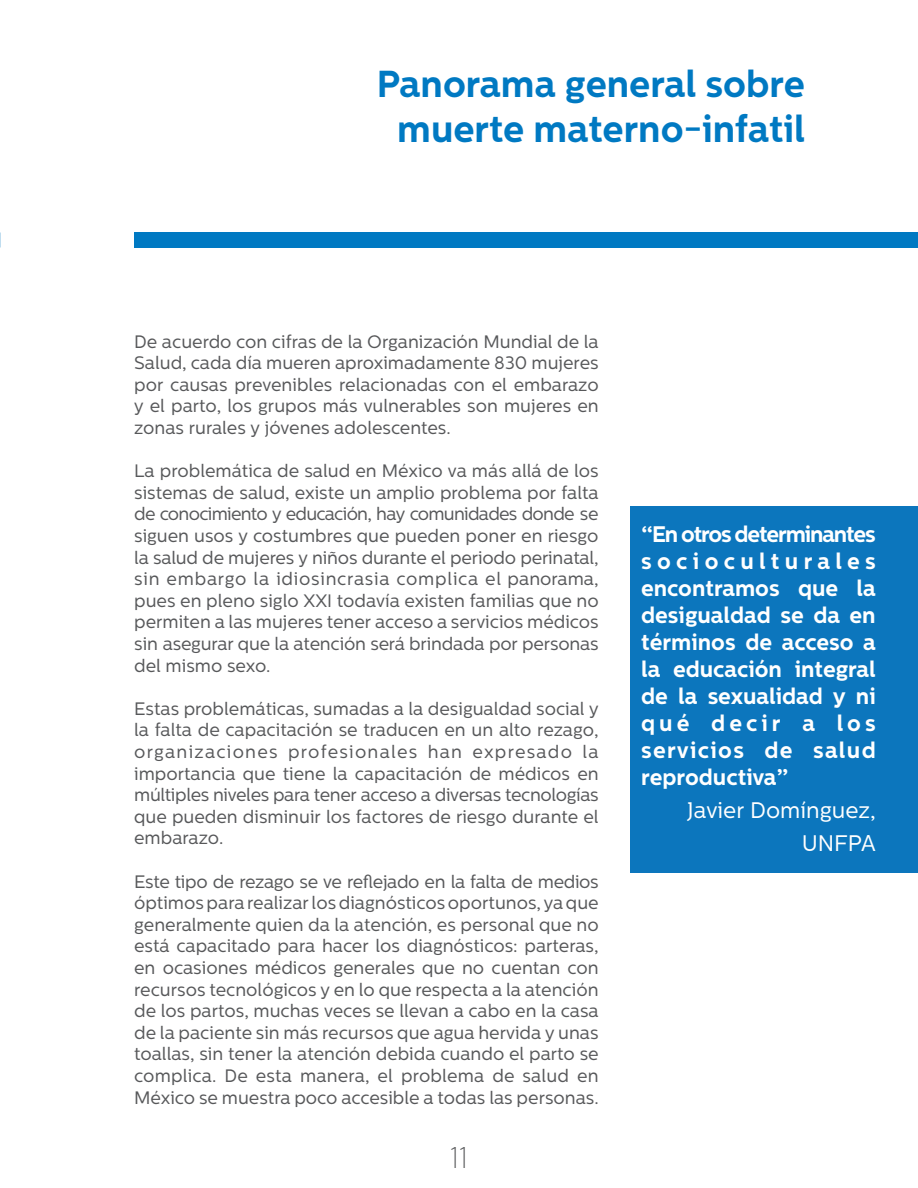
<style>
.page{position:relative;width:918px;height:1188px;background:#fff}
.page>*{position:absolute;margin:0;border:0;box-sizing:border-box;transform-origin:0 0}
.t1{font:700 37.5px/45px "Centrale Sans";color:#0079c2;text-align:center}
.t2{font:100 30px "Centrale Sans";color:#57585a}
.t3{font:700 22.5px/27px "Centrale Sans";letter-spacing:.06em;color:#fff;text-align:justify}
.t4{font:22.5px/33px "Centrale Sans";color:#fff;text-align:right}
.t5{font:18px/21.6px "Centrale Sans";color:#57585a;text-align:justify}
</style>
<div class="page">
<div style="left:134px;top:232px;width:784px;height:15px;background:#0079c2"></div>
<div style="left:631px;top:506px;width:287px;height:367px;background:#0c76bd"></div>
<h1 class="t1" style="left:377px;top:61px;width:430px">Panorama general sobre muerte materno-infatil</h1>
<p class="t5" style="left:134px;top:330px;width:466px">De acuerdo con cifras de la Organización Mundial de la Salud, cada día mueren aproximadamente 830 mujeres por causas prevenibles relacionadas con el embarazo y el parto, los grupos más vulnerables son mujeres en zonas rurales y jóvenes adolescentes.</p>
<p class="t5" style="left:134px;top:460px;width:466px">La problemática de salud en México va más allá de los sistemas de salud, existe un amplio problema por falta de conocimiento y educación, hay comunidades donde se siguen usos y costumbres que pueden poner en riesgo la salud de mujeres y niños durante el periodo perinatal, sin embargo la idiosincrasia complica el panorama, pues en pleno siglo XXI todavía existen familias que no permiten a las mujeres tener acceso a servicios médicos sin asegurar que la atención será brindada por personas del mismo sexo.</p>
<p class="t5" style="left:134px;top:698px;width:466px">Estas problemáticas, sumadas a la desigualdad social y la falta de capacitación se traducen en un alto rezago, organizaciones profesionales han expresado la importancia que tiene la capacitación de médicos en múltiples niveles para tener acceso a diversas tecnologías que pueden disminuir los factores de riesgo durante el embarazo.</p>
<p class="t5" style="left:134px;top:870px;width:466px">Este tipo de rezago se ve reflejado en la falta de medios óptimos para realizar los diagnósticos oportunos, ya que generalmente quien da la atención, es personal que no está capacitado para hacer los diagnósticos: parteras, en ocasiones médicos generales que no cuentan con recursos tecnológicos y en lo que respecta a la atención de los partos, muchas veces se llevan a cabo en la casa de la paciente sin más recursos que agua hervida y unas toallas, sin tener la atención debida cuando el parto se complica. De esta manera, el problema de salud en México se muestra poco accesible a todas las personas.</p>
<h2 class="t2" style="left:450px;top:1141px;width:19px">11</h2>
<p class="t3" style="left:641px;top:520px;width:236px">“En otros determinantes socioculturales encontramos que la desigualdad se da en términos de acceso a la educación integral de la sexualidad y ni qué decir a los servicios de salud reproductiva”</p>
<p class="t4" style="left:687px;top:793px;width:190px">Javier Domínguez,<br>UNFPA</p>
</div>
